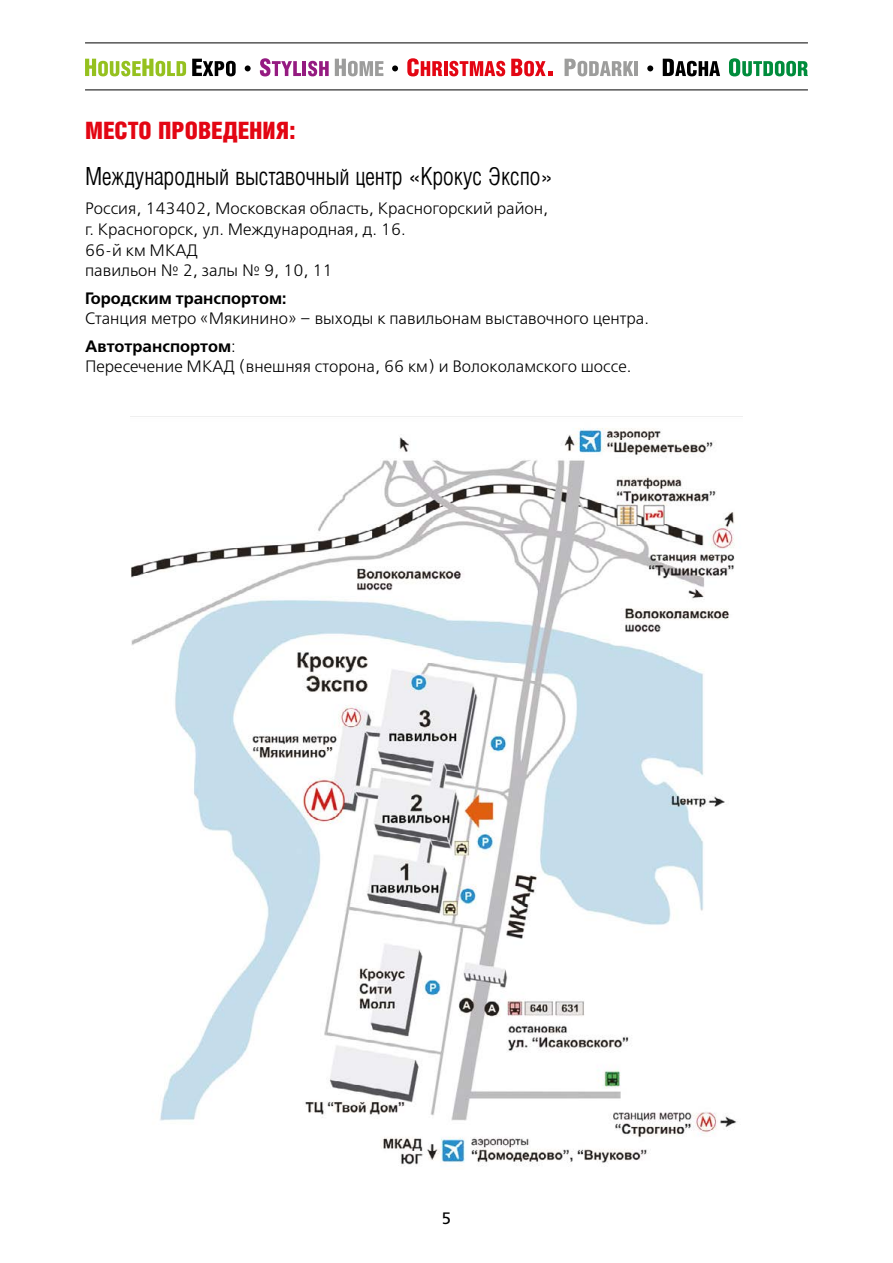
<style>
.page{position:relative;width:893px;height:1263px;background:#fff}
.page>*{position:absolute;margin:0;border:0;box-sizing:border-box;transform-origin:0 0}
.t1{font:300 24px "Helios Cond";color:#000}
.t2{font:900 24px "Helios Cond";color:#e30613}
.t3{font:300 16.5px/20.5px "Free Set";color:#000}
.t4{font:600 16.5px "Free Set";color:#000}
.t5{font:16.5px "Free Set";color:#000}
.s1{font-weight:600}
</style>
<div class="page">
<hr style="left:85px;top:43px;width:723px;height:1px;background:#000">
<hr style="left:85px;top:90px;width:723px;height:1px;background:#000">
<svg style="left:85px;top:59px;width:101px;height:17px"></svg>
<svg style="left:192px;top:59px;width:44px;height:17px"></svg>
<svg style="left:245px;top:65px;width:6px;height:6px"></svg>
<svg style="left:260px;top:58px;width:41px;height:18px"></svg>
<hr style="left:303px;top:61px;width:3px;height:15px;background:#951b81">
<svg style="left:308px;top:61px;width:21px;height:15px"></svg>
<svg style="left:335px;top:59px;width:48px;height:17px"></svg>
<svg style="left:392px;top:65px;width:6px;height:6px"></svg>
<svg style="left:407px;top:58px;width:35px;height:18px"></svg>
<hr style="left:444px;top:61px;width:3px;height:15px;background:#e30613">
<svg style="left:449px;top:61px;width:56px;height:15px"></svg>
<svg style="left:511px;top:59px;width:42px;height:17px"></svg>
<svg style="left:565px;top:59px;width:68px;height:17px"></svg>
<hr style="left:634px;top:61px;width:4px;height:15px;background:#9d9d9c">
<svg style="left:647px;top:65px;width:6px;height:6px"></svg>
<svg style="left:663px;top:59px;width:57px;height:17px"></svg>
<svg style="left:729px;top:58px;width:79px;height:18px"></svg>
<img style="left:130px;top:416px;width:612px;height:750px">
<h1 class="t2" style="left:85px;top:116px;width:212px">МЕСТО ПРОВЕДЕНИЯ:</h1>
<h1 class="t1" style="left:85px;top:164px;width:469px">Международный выставочный центр «Крокус Экспо»</h1>
<p class="t3" style="left:85px;top:198px;width:465px">Россия, 143402, Московская область, Красногорский район, г. Красногорск, ул. Международная, д. 16.<br>66-й км МКАД<br>павильон № 2, залы № 9, 10, 11</p>
<p class="t4" style="left:85px;top:288px;width:203px">Городским транспортом:</p>
<p class="t3" style="left:85px;top:304px;width:566px;line-height:28.3px">Станция метро «Мякинино» – выходы к павильонам выставочного центра.<br><span class="s1">Автотранспортом</span>:</p>
<p class="t3" style="left:85px;top:356px;width:548px">Пересечение МКАД (внешняя сторона, 66 км) и Волоколамского шоссе.</p>
<p class="t5" style="left:442px;top:1209px;width:11px">5</p>
</div>
